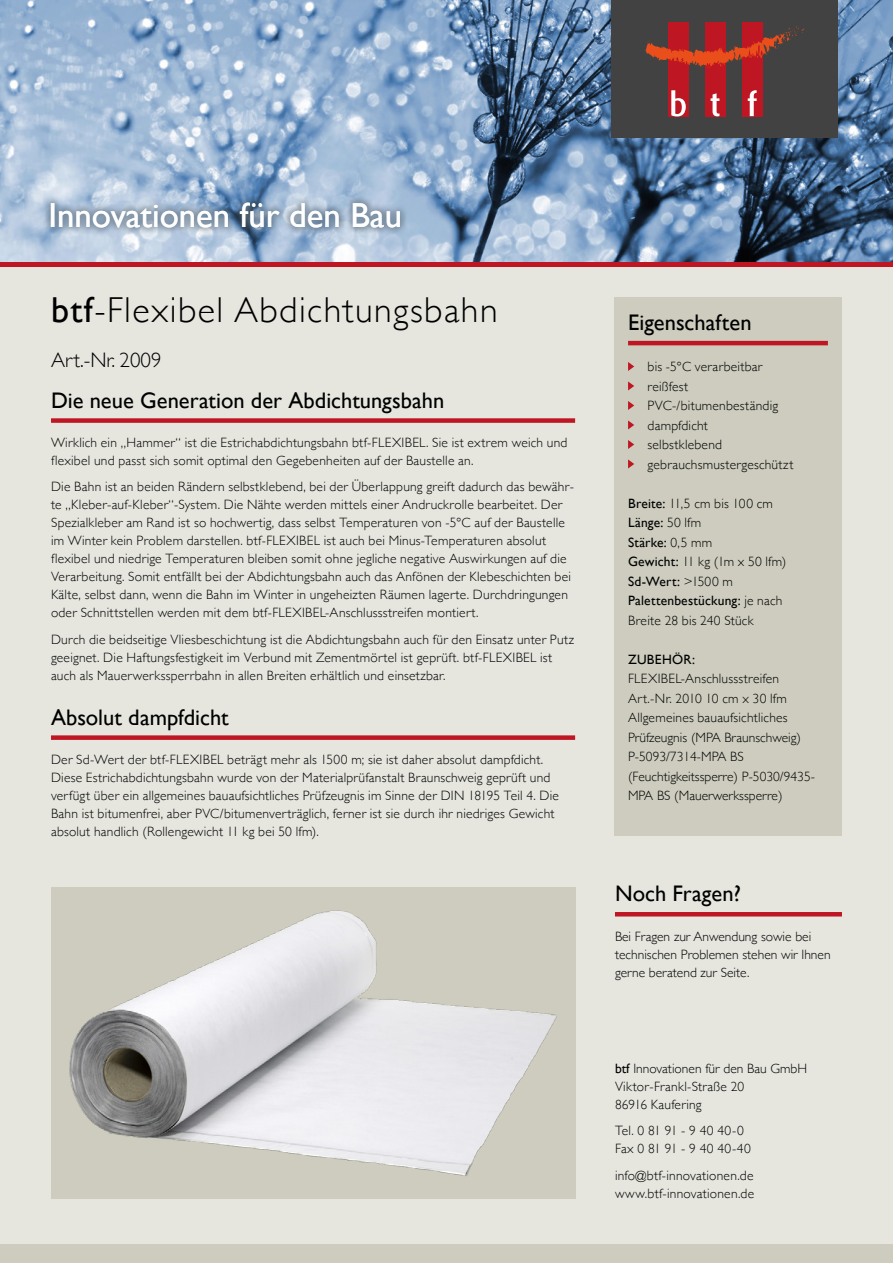
<style>
.page{position:relative;width:893px;height:1263px;background:#e6e6df}
.page>*{position:absolute;margin:0;border:0;box-sizing:border-box;transform-origin:0 0}
.t1{font:300 36px "Gill Sans";letter-spacing:.04em;color:#000}
.t2{font:34.65px "Gill Sans";color:#fff}
.Headline{font:22.5px "Gill Sans";color:#000}
.t3{font:300 21px "Gill Sans";color:#000}
.fließ{font:300 13.5px/18px "Gill Sans";letter-spacing:.015em;color:#000}
.t4{font:13.5px "Gill Sans";letter-spacing:.015em;color:#000}
.s1{font-weight:400}
.s2{font-weight:300}
</style>
<div class="page">
<hr style="left:615px;top:912px;width:227px;height:4px;background:#be1622">
<div style="left:51px;top:418px;width:524px;height:5px;background:#be1622"></div>
<div style="left:51px;top:735px;width:524px;height:5px;background:#be1622"></div>
<div style="left:0;top:1244px;width:893px;height:19px;background:#cdccbf"></div>
<img style="left:0;top:0;width:893px;height:262px">
<div style="left:612px;top:0;width:226px;height:137px;background:#424242"></div>
<hr style="left:0;top:262px;width:893px;height:4px;background:#be1622">
<div style="left:668px;top:22px;width:21px;height:95px;background:#be1622"></div>
<div style="left:705px;top:22px;width:21px;height:95px;background:#be1622"></div>
<div style="left:742px;top:22px;width:20px;height:95px;background:#be1622"></div>
<svg style="left:645px;top:26px;width:160px;height:42px"></svg>
<svg style="left:671px;top:90px;width:15px;height:26px"></svg>
<svg style="left:711px;top:93px;width:8px;height:23px"></svg>
<svg style="left:748px;top:90px;width:9px;height:26px"></svg>
<div style="left:615px;top:298px;width:227px;height:538px;background:#cdccbf"></div>
<hr style="left:628px;top:341px;width:200px;height:4px;background:#be1622">
<svg style="left:628px;top:362px;width:6px;height:9px"></svg>
<svg style="left:628px;top:381px;width:6px;height:9px"></svg>
<svg style="left:628px;top:401px;width:6px;height:9px"></svg>
<svg style="left:628px;top:420px;width:6px;height:9px"></svg>
<svg style="left:628px;top:440px;width:6px;height:9px"></svg>
<svg style="left:628px;top:459px;width:6px;height:9px"></svg>
<img style="left:55px;top:887px;width:516px;height:312px">
<svg style="left:44px;top:196px;width:363px;height:39px;background:#94a8be"></svg>
<p class="t2" style="left:49px;top:195px;width:355px">Innovationen für den Bau</p>
<p class="t1" style="left:51px;top:282px;width:448px"><span class="s1">btf</span>-Flexibel Abdichtungsbahn</p>
<p class="t3" style="left:51px;top:343px;width:112px">Art.-Nr. 2009</p>
<p class="Headline" style="left:51px;top:387px;width:395px">Die neue Generation der Abdichtungsbahn</p>
<p class="fließ" style="left:51px;top:433px;width:518px">Wirklich ein „Hammer“ ist die Estrichabdichtungsbahn btf-FLEXIBEL. Sie ist extrem weich und flexibel und passt sich somit optimal den Gegebenheiten auf der Baustelle an.</p>
<p class="fließ" style="left:51px;top:477px;width:524px">Die Bahn ist an beiden Rändern selbstklebend, bei der Überlappung greift dadurch das bewähr&shy;te „Kleber-auf-Kleber“-System. Die Nähte werden mittels einer Andruckrolle bearbeitet. Der Spezialkleber am Rand ist so hochwertig, dass selbst Temperaturen von -5°C auf der Baustelle im Winter kein Problem darstellen. btf-FLEXIBEL ist auch bei Minus-Temperaturen absolut flexibel und niedrige Temperaturen bleiben somit ohne jegliche negative Auswirkungen auf die Verarbeitung. Somit entfällt bei der Abdichtungsbahn auch das Anfönen der Klebeschichten bei Kälte, selbst dann, wenn die Bahn im Winter in ungeheizten Räumen lagerte. Durchdringungen oder Schnittstellen werden mit dem btf-FLEXIBEL-Anschlussstreifen montiert.</p>
<p class="fließ" style="left:51px;top:630px;width:525px">Durch die beidseitige Vliesbeschichtung ist die Abdichtungsbahn auch für den Einsatz unter Putz geeignet. Die Haftungsfestigkeit im Verbund mit Zementmörtel ist geprüft. btf-FLEXIBEL ist auch als Mauerwerkssperrbahn in allen Breiten erhältlich und einsetzbar.</p>
<p class="Headline" style="left:51px;top:704px;width:179px">Absolut dampfdicht</p>
<p class="fließ" style="left:51px;top:750px;width:509px">Der Sd-Wert der btf-FLEXIBEL beträgt mehr als 1500 m; sie ist daher absolut dampfdicht.<br>Diese Estrichabdichtungsbahn wurde von der Materialprüfanstalt Braunschweig geprüft und verfügt über ein allgemeines bauaufsichtliches Prüfzeugnis im Sinne der DIN 18195 Teil 4. Die Bahn ist bitumenfrei, aber PVC/bitumenverträglich, ferner ist sie durch ihr niedriges Gewicht absolut handlich (Rollengewicht 11 kg bei 50 lfm).</p>
<p class="Headline" style="left:628px;top:309px;width:125px">Eigenschaften</p>
<p class="fließ" style="left:648px;top:357px;width:116px">bis -5°C verarbeitbar</p>
<p class="fließ" style="left:648px;top:376px;width:42px">reißfest</p>
<p class="fließ" style="left:648px;top:396px;width:132px">PVC-/bitumenbeständig</p>
<p class="fließ" style="left:648px;top:415px;width:62px">dampfdicht</p>
<p class="fließ" style="left:648px;top:435px;width:76px">selbstklebend</p>
<p class="fließ" style="left:648px;top:454px;width:147px">gebrauchsmustergeschützt</p>
<p class="fließ" style="left:628px;top:493px;width:146px"><span class="s1">Breite:</span> 11,5 cm bis 100 cm</p>
<p class="t4" style="left:628px;top:514px;width:75px">Länge: <span class="s2">50 lfm</span></p>
<p class="t4" style="left:628px;top:534px;width:86px">Stärke: <span class="s2">0,5 mm</span></p>
<p class="fließ" style="left:628px;top:552px;width:160px"><span class="s1">Gewicht:</span> 11 kg (1m x 50 lfm)</p>
<p class="t4" style="left:628px;top:573px;width:106px">Sd-Wert: <span class="s2">&gt;1500 m</span></p>
<p class="t4" style="left:628px;top:592px;width:156px">Palettenbestückung: <span class="s2">je nach</span></p>
<p class="fließ" style="left:628px;top:610px;width:127px">Breite 28 bis 240 Stück</p>
<p class="t4" style="left:628px;top:651px;width:68px">ZUBEHÖR:</p>
<p class="fließ" style="left:628px;top:669px;width:153px">FLEXIBEL-Anschlussstreifen</p>
<p class="fließ" style="left:628px;top:688px;width:160px">Art.-Nr. 2010 10 cm x 30 lfm</p>
<p class="fließ" style="left:628px;top:708px;width:161px">Allgemeines bauaufsichtliches</p>
<p class="fließ" style="left:628px;top:727px;width:175px">Prüfzeugnis (MPA Braunschweig)</p>
<p class="fließ" style="left:628px;top:747px;width:117px">P-5093/7314-MPA BS</p>
<p class="fließ" style="left:628px;top:766px;width:188px;line-height:19.5px">(Feuchtigkeitssperre) P-5030/9435-<br>MPA BS (Mauerwerkssperre)</p>
<p class="Headline" style="left:615px;top:880px;width:127px">Noch Fragen?</p>
<p class="fließ" style="left:615px;top:926px;width:198px">Bei Fragen zur Anwendung sowie bei</p>
<p class="fließ" style="left:615px;top:944px;width:217px">technischen Problemen stehen wir Ihnen gerne beratend zur Seite.</p>
<p class="fließ" style="left:615px;top:1058px;width:194px"><span class="s1">btf</span> Innovationen für den Bau GmbH<br>Viktor-Frankl-Straße 20<br>86916 Kaufering</p>
<p class="fließ" style="left:615px;top:1121px;width:137px">Tel. 0 81 91 - 9 40 40-0<br>Fax 0 81 91 - 9 40 40-40</p>
<p class="fließ" style="left:615px;top:1165px;width:141px">info@btf-innovationen.de www.btf-innovationen.de</p>
</div>
